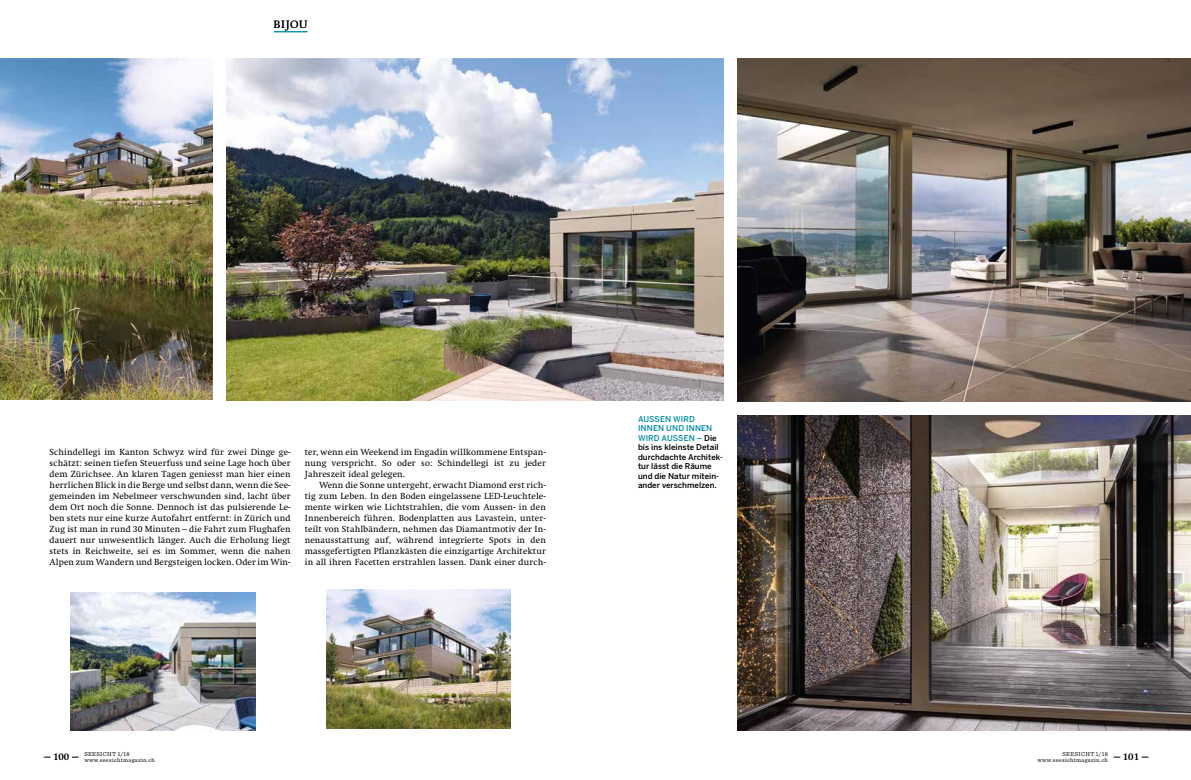
<style>
.page{position:relative;width:1191px;height:780px;background:#fff}
.page>*{position:absolute;margin:0;border:0;box-sizing:border-box;transform-origin:0 0}
.t1{font:300 10.8px "Swift LT Pro";letter-spacing:.05em;color:#000;scale:1.11 1}
.t2{font:700 10px "Swift LT Pro";color:#000}
.t3{font:9px/11px "Swift LT Pro";letter-spacing:.01em;color:#000;text-align:justify}
.t4{font:500 8px/9.5px "Benton Sans";color:#000}
.t5{font:6px/6px "Sentinel";letter-spacing:.05em;color:#000}
.s1{color:#008da4}
</style>
<div class="page">
<hr style="left:274px;top:31px;width:33px;height:1px;background:#008da4">
<img style="left:0;top:59px;width:213px;height:341px">
<img style="left:227px;top:59px;width:496px;height:342px">
<img style="left:737px;top:59px;width:454px;height:342px">
<img style="left:737px;top:415px;width:454px;height:315px">
<img style="left:326px;top:590px;width:184px;height:138px">
<img style="left:71px;top:592px;width:184px;height:138px">
<p class="t1" style="left:274px;top:19px;width:32px">BIJOU</p>
<p class="t3" style="left:50px;top:446px;width:242px">Schindellegi im Kanton Schwyz wird für zwei Dinge ge&shy;schätzt: seinen tiefen Steuerfuss und seine Lage hoch über dem Zürichsee. An klaren Tagen geniesst man hier einen herrlichen Blick in die Berge und selbst dann, wenn die See&shy;gemeinden im Nebelmeer verschwunden sind, lacht über dem Ort noch die Sonne. Dennoch ist das pulsierende Le&shy;ben stets nur eine kurze Autofahrt entfernt: in Zürich und Zug ist man in rund 30 Minuten – die Fahrt zum Flughafen dauert nur unwesentlich länger. Auch die Erholung liegt stets in Reichweite, sei es im Sommer, wenn die nahen Alpen zum Wandern und Bergsteigen locken. Oder im Win-</p>
<p class="t3" style="left:305px;top:446px;width:242px">ter, wenn ein Weekend im Engadin willkommene Entspan&shy;nung verspricht. So oder so: Schindellegi ist zu jeder Jahreszeit ideal gelegen.</p>
<p class="t3" style="left:305px;top:479px;width:242px;text-indent:14px">Wenn die Sonne untergeht, erwacht Diamond erst rich&shy;tig zum Leben. In den Boden eingelassene LED-Leuchtele&shy;mente wirken wie Lichtstrahlen, die vom Aussen- in den Innenbereich führen. Bodenplatten aus Lavastein, unter&shy;teilt von Stahlbändern, nehmen das Diamantmotiv der In&shy;nenausstattung auf, während integrierte Spots in den massgefertigten Pflanzkästen die einzigartige Architektur in all ihren Facetten erstrahlen lassen. Dank einer durch-</p>
<p class="t4" style="left:638px;top:414px;width:87px"><span class="s1">AUSSEN WIRD<br>INNEN UND INNEN<br>WIRD AUSSEN –</span> Die bis ins kleinste Detail durchdachte Architek&shy;tur lässt die Räume und die Natur mitein&shy;ander verschmelzen.</p>
<p class="t2" style="left:43px;top:750px;width:28px">- 100</p>
<p class="t5" style="left:84px;top:750px;width:72px">SEESICHT 1/18 www.seesichtmagazin.ch</p>
<p class="t5" style="left:1037px;top:750px;width:72px;text-align:right">SEESICHT 1/18 www.seesichtmagazin.ch</p>
<p class="t2" style="left:1122px;top:750px;width:18px">101</p>
</div>
